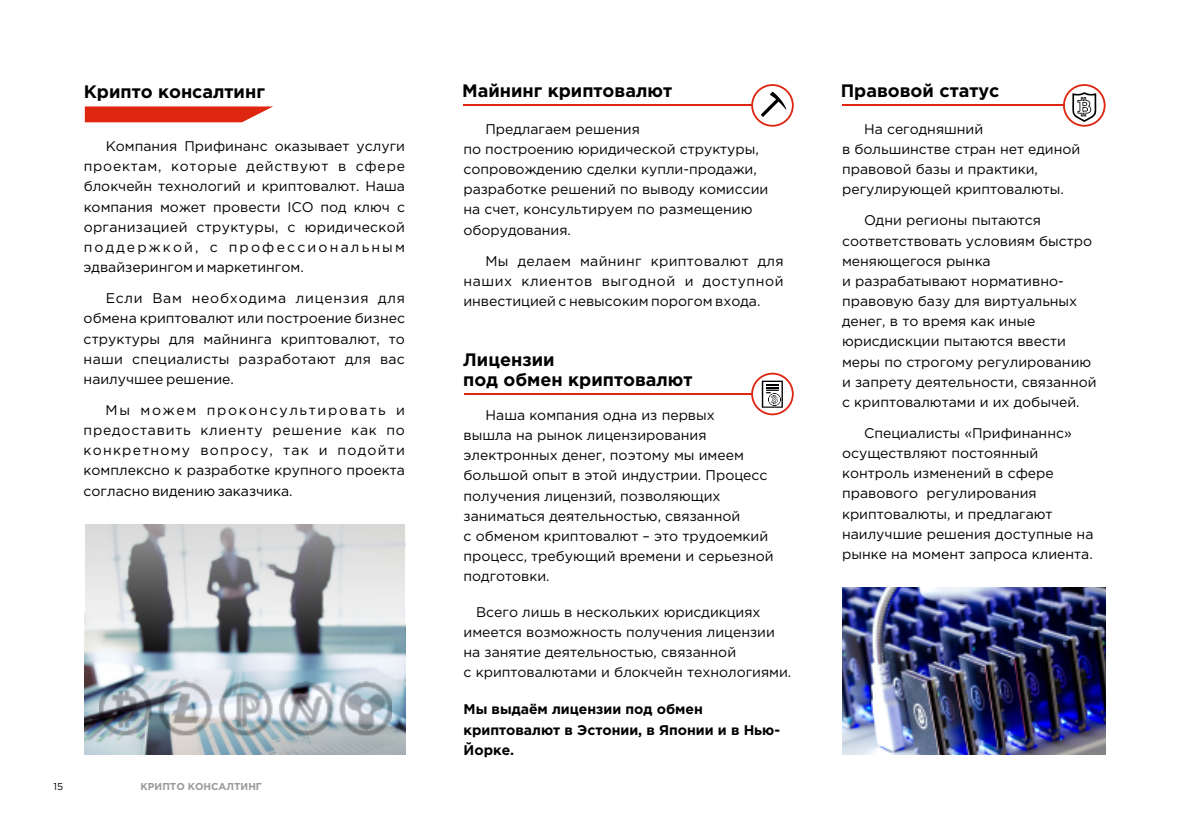
<style>
.page{position:relative;width:1191px;height:840px;background:#fff}
.page>*{position:absolute;margin:0;border:0;box-sizing:border-box;transform-origin:0 0}
.t1{font:700 18px/20.4px "Gotham Pro";color:#000}
.t2{font:14px/20.2px "Gotham Pro";color:#000}
.t3{font:700 14px/20.6px "Gotham Pro";color:#000}
.t4{font:700 10px "Gotham Pro";color:#999}
.t5{font:10px "Gotham Pro";color:#000}
</style>
<div class="page">
<svg style="left:85px;top:106px;width:188px;height:16px;background:#e23d2a"></svg>
<svg style="left:751px;top:84px;width:42px;height:43px"></svg>
<hr style="left:463px;top:105px;width:289px;height:1px;background:#df2611">
<hr style="left:842px;top:104px;width:222px;height:2px;background:#df2611">
<svg style="left:1063px;top:84px;width:42px;height:43px"></svg>
<svg style="left:85px;top:524px;width:320px;height:230px;background:#b3babe"></svg>
<img style="left:99px;top:680px;width:292px;height:55px">
<hr style="left:464px;top:393px;width:288px;height:1px;background:#df2611">
<svg style="left:751px;top:372px;width:42px;height:43px"></svg>
<img style="left:842px;top:587px;width:263px;height:167px">
<p class="t1" style="left:84px;top:82px;width:183px">Крипто консалтинг</p>
<p class="t2" style="left:84px;top:137px;width:323px;text-align:justify;text-indent:22px">Компания Прифинанс оказывает услуги проектам, которые действуют в сфере блокчейн технологий и криптовалют. Наша компания может провести ICO под ключ с организацией структуры, с юридической поддержкой, с профессиональным эдвайзерингом и маркетингом.</p>
<p class="t2" style="left:84px;top:289px;width:323px;text-align:justify;text-indent:22px">Если Вам необходима лицензия для обмена криптовалют или построение бизнес структуры для майнинга криптовалют, то наши специалисты разработают для вас наилучшее решение.</p>
<p class="t2" style="left:84px;top:400px;width:323px;text-align:justify;text-indent:22px">Мы можем проконсультировать и предоставить клиенту решение как по конкретному вопросу, так и подойти комплексно к разработке крупного проекта согласно видению заказчика.</p>
<p class="t5" style="left:53px;top:782px;width:11px">15</p>
<p class="t4" style="left:141px;top:782px;width:123px">КРИПТО КОНСАЛТИНГ</p>
<p class="t1" style="left:462px;top:82px;width:211px">Майнинг криптовалют</p>
<p class="t2" style="left:463px;top:120px;width:306px;text-indent:22px">Предлагаем решения<br>по построению юридической структуры, сопровождению сделки купли-продажи, разработке решений по выводу комиссии на счет, консультируем по размещению оборудования.</p>
<p class="t2" style="left:463px;top:251px;width:322px;text-align:justify;text-indent:22px">Мы делаем майнинг криптовалют для наших клиентов выгодной и доступной инвестицией с невысоким порогом входа.</p>
<p class="t1" style="left:463px;top:350px;width:231px">Лицензии<br>под обмен криптовалют</p>
<p class="t2" style="left:463px;top:405px;width:312px;text-indent:22px">Наша компания одна из первых<br>вышла на рынок лицензирования электронных денег, поэтому мы имеем большой опыт в этой индустрии. Процесс получения лицензий, позволяющих заниматься деятельностью, связанной<br>с обменом криптовалют – это трудоемкий процесс, требующий времени и серьезной подготовки.</p>
<p class="t2" style="left:463px;top:602px;width:329px;text-indent:13px">Всего лишь в нескольких юрисдикциях имеется возможность получения лицензии на занятие деятельностью, связанной<br>с криптовалютами и блокчейн технологиями.</p>
<p class="t3" style="left:463px;top:699px;width:318px">Мы выдаём лицензии под обмен криптовалют в Эстонии, в Японии и в Нью-<br>Йорке.</p>
<p class="t1" style="left:840px;top:82px;width:160px">Правовой статус</p>
<p class="t2" style="left:842px;top:120px;width:240px;text-indent:22px">На сегодняшний<br>в большинстве стран нет единой правовой базы и практики, регулирующей криптовалюты.</p>
<p class="t2" style="left:842px;top:211px;width:256px;text-indent:22px">Одни регионы пытаются соответствовать условиям быстро меняющегося рынка<br>и разрабатывают нормативно&shy;правовую базу для виртуальных денег, в то время как иные юрисдискции пытаются ввести меры по строгому регулированию и запрету деятельности, связанной с криптовалютами и их добычей.</p>
<p class="t2" style="left:842px;top:423px;width:253px;text-indent:22px">Специалисты «Прифинаннс» осуществляют постоянный контроль изменений в сфере правового регулирования криптовалюты, и предлагают наилучшие решения доступные на рынке на момент запроса клиента.</p>
</div>
